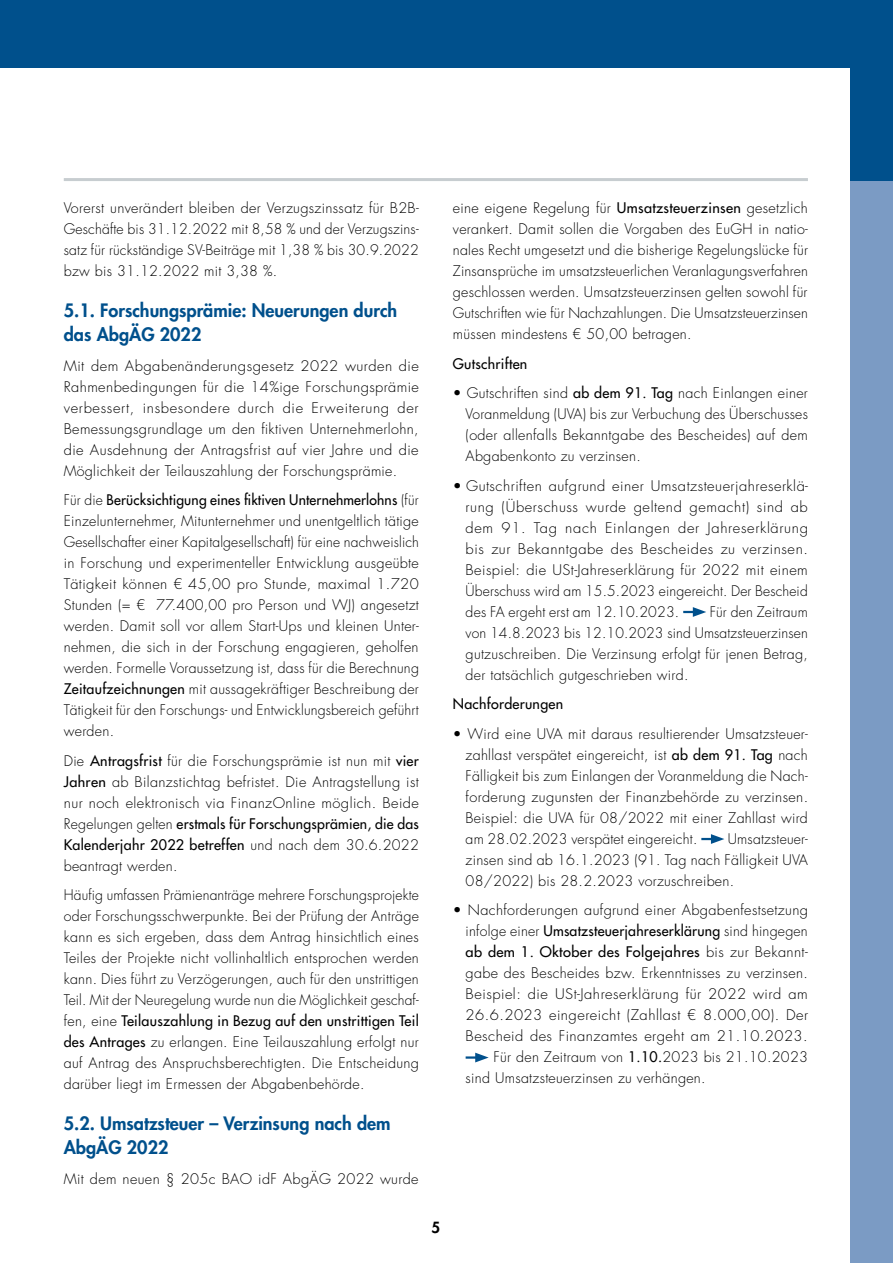
<style>
.page{position:relative;width:893px;height:1263px;background:#fff}
.page>*{position:absolute;margin:0;border:0;box-sizing:border-box;transform-origin:0 0}
.t1{font:800 18px/24px "Futura Std";color:#00508c}
.t2{font:800 15px "Futura Std";color:#000}
.t3{font:300 14.25px/21px "Futura Std";letter-spacing:.02em;color:#000;text-align:justify}
.t4{font:500 14.25px "Futura Std";letter-spacing:.02em;color:#000}
.s1{font-weight:500}
.s2{font-weight:300}
</style>
<div class="page">
<div style="left:850px;top:0;width:43px;height:1263px;background:#7b9bc4"></div>
<div style="left:0;top:0;width:893px;height:68px;background:#00508c"></div>
<div style="left:850px;top:0;width:43px;height:181px;background:#00508c"></div>
<hr style="left:64px;top:178px;width:744px;height:3px;background:#c7cdd0">
<svg style="left:683px;top:607px;width:23px;height:10px"></svg>
<svg style="left:701px;top:834px;width:23px;height:10px"></svg>
<svg style="left:466px;top:1053px;width:23px;height:9px"></svg>
<p class="t3" style="left:64px;top:198px;width:357px">Vorerst unverändert bleiben der Verzugszinssatz für B2B-Geschäfte bis 31.12.2022 mit 8,58 % und der Verzugszins&shy;satz für rückständige SV-Beiträge mit 1,38 % bis 30.9.2022 bzw bis 31.12.2022 mit 3,38 %.</p>
<p class="t1" style="left:64px;top:299px;width:335px">5.1. Forschungsprämie: Neuerungen durch das AbgÄG 2022</p>
<p class="t3" style="left:64px;top:356px;width:357px">Mit dem Abgabenänderungsgesetz 2022 wurden die Rahmenbedingungen für die 14%ige Forschungsprämie verbessert, insbesondere durch die Erweiterung der Bemessungsgrundlage um den fiktiven Unternehmerlohn, die Ausdehnung der Antragsfrist auf vier Jahre und die Möglichkeit der Teilauszahlung der Forschungsprämie.</p>
<p class="t3" style="left:64px;top:490px;width:357px">Für die <span class="s1">Berücksichtigung eines fiktiven Unternehmerlohns</span> (für Einzelunternehmer, Mitunternehmer und unentgeltlich tätige Gesellschafter einer Kapitalgesellschaft) für eine nachweislich in Forschung und experimenteller Entwicklung ausgeübte Tätigkeit können € 45,00 pro Stunde, maximal 1.720<br>Stunden (= € 77.400,00 pro Person und WJ) angesetzt werden. Damit soll vor allem Start-Ups und kleinen Unter&shy;nehmen, die sich in der Forschung engagieren, geholfen werden. Formelle Voraussetzung ist, dass für die Berechnung <span class="s1">Zeitaufzeichnungen</span> mit aussagekräftiger Beschreibung der Tätigkeit für den Forschungs- und Entwicklungsbereich geführt werden.</p>
<p class="t3" style="left:64px;top:751px;width:357px">Die <span class="s1">Antragsfrist</span> für die Forschungsprämie ist nun mit <span class="s1">vier Jahren</span> ab Bilanzstichtag befristet. Die Antragstellung ist nur noch elektronisch via FinanzOnline möglich. Beide Regelungen gelten <span class="s1">erstmals für Forschungsprämien, die das Kalenderjahr 2022 betreffen</span> und nach dem 30.6.2022 beantragt werden.</p>
<p class="t3" style="left:64px;top:885px;width:357px">Häufig umfassen Prämienanträge mehrere Forschungsprojekte oder Forschungsschwerpunkte. Bei der Prüfung der Anträge kann es sich ergeben, dass dem Antrag hinsichtlich eines Teiles der Projekte nicht vollinhaltlich entsprochen werden kann. Dies führt zu Verzögerungen, auch für den unstrittigen Teil. Mit der Neuregelung wurde nun die Möglichkeit geschaf&shy;fen, eine <span class="s1">Teilauszahlung in Bezug auf den unstrittigen Teil des Antrages</span> zu erlangen. Eine Teilauszahlung erfolgt nur auf Antrag des Anspruchsberechtigten. Die Entscheidung darüber liegt im Ermessen der Abgabenbehörde.</p>
<p class="t1" style="left:64px;top:1112px;width:328px">5.2. Umsatzsteuer – Verzinsung nach dem<br>AbgÄG 2022</p>
<p class="t3" style="left:64px;top:1169px;width:356px">Mit dem neuen § 205c BAO idF AbgÄG 2022 wurde</p>
<p class="t3" style="left:453px;top:198px;width:357px">eine eigene Regelung für <span class="s1">Umsatzsteuerzinsen</span> gesetzlich verankert. Damit sollen die Vorgaben des EuGH in natio&shy;nales Recht umgesetzt und die bisherige Regelungslücke für Zinsansprüche im umsatzsteuerlichen Veranlagungsverfahren geschlossen werden. Umsatzsteuerzinsen gelten sowohl für Gutschriften wie für Nachzahlungen. Die Umsatzsteuerzinsen müssen mindestens € 50,00 betragen.</p>
<p class="t4" style="left:453px;top:355px;width:76px">Gutschriften</p>
<p class="t3" style="left:466px;top:383px;width:344px;text-indent:-13px">• Gutschriften sind <span class="s1">ab dem 91. Tag</span> nach Einlangen einer Voranmeldung (UVA) bis zur Verbuchung des Überschusses (oder allenfalls Bekanntgabe des Bescheides) auf dem Abgabenkonto zu verzinsen.</p>
<p class="t3" style="left:466px;top:476px;width:344px;text-indent:-13px">• Gutschriften aufgrund einer Umsatzsteuerjahreserklä&shy;rung (Überschuss wurde geltend gemacht) sind ab dem 91. Tag nach Einlangen der Jahreserklärung bis zur Bekanntgabe des Bescheides zu verzinsen.<br>Beispiel: die USt-Jahreserklärung für 2022 mit einem Überschuss wird am 15.5.2023 eingereicht. Der Bescheid des FA ergeht erst am 12.10.2023.</p>
<p class="t3" style="left:466px;top:602px;width:344px;text-indent:244px">Für den Zeitraum von 14.8.2023 bis 12.10.2023 sind Umsatzsteuerzinsen gutzuschreiben. Die Verzinsung erfolgt für jenen Betrag, der tatsächlich gutgeschrieben wird.</p>
<p class="t4" style="left:453px;top:695px;width:112px">Nachforderungen</p>
<p class="t3" style="left:466px;top:724px;width:344px;text-indent:-13px">• Wird eine UVA mit daraus resultierender Umsatzsteuer&shy;zahllast verspätet eingereicht, ist <span class="s1">ab dem 91. Tag</span> nach Fälligkeit bis zum Einlangen der Voranmeldung die Nach&shy;forderung zugunsten der Finanzbehörde zu verzinsen.<br>Beispiel: die UVA für 08/2022 mit einer Zahllast wird am 28.02.2023 verspätet eingereicht.</p>
<p class="t3" style="left:466px;top:829px;width:344px;text-indent:262px">Umsatzsteuer&shy;zinsen sind ab 16.1.2023 (91. Tag nach Fälligkeit UVA 08/2022) bis 28.2.2023 vorzuschreiben.</p>
<p class="t3" style="left:453px;top:900px;width:357px">• Nachforderungen aufgrund einer Abgabenfestsetzung</p>
<p class="t4" style="left:466px;top:922px;width:344px"><span class="s2">infolge einer</span> Umsatzsteuerjahreserklärung <span class="s2">sind hingegen</span></p>
<p class="t4" style="left:466px;top:943px;width:344px">ab dem 1. Oktober des Folgejahres <span class="s2">bis zur Bekannt-</span></p>
<p class="t3" style="left:466px;top:963px;width:344px">gabe des Bescheides bzw. Erkenntnisses zu verzinsen.</p>
<p class="t3" style="left:466px;top:984px;width:344px">Beispiel: die USt-Jahreserklärung für 2022 wird am</p>
<p class="t3" style="left:466px;top:1005px;width:344px">26.6.2023 eingereicht (Zahllast € 8.000,00). Der</p>
<p class="t3" style="left:466px;top:1026px;width:344px">Bescheid des Finanzamtes ergeht am 21.10.2023.</p>
<p class="t3" style="left:494px;top:1047px;width:316px">Für den Zeitraum von <span class="s1">1.10.</span>2023 bis 21.10.2023</p>
<p class="t3" style="left:466px;top:1068px;width:241px">sind Umsatzsteuerzinsen zu verhängen.</p>
<p class="t2" style="left:431px;top:1218px;width:10px">5</p>
</div>
